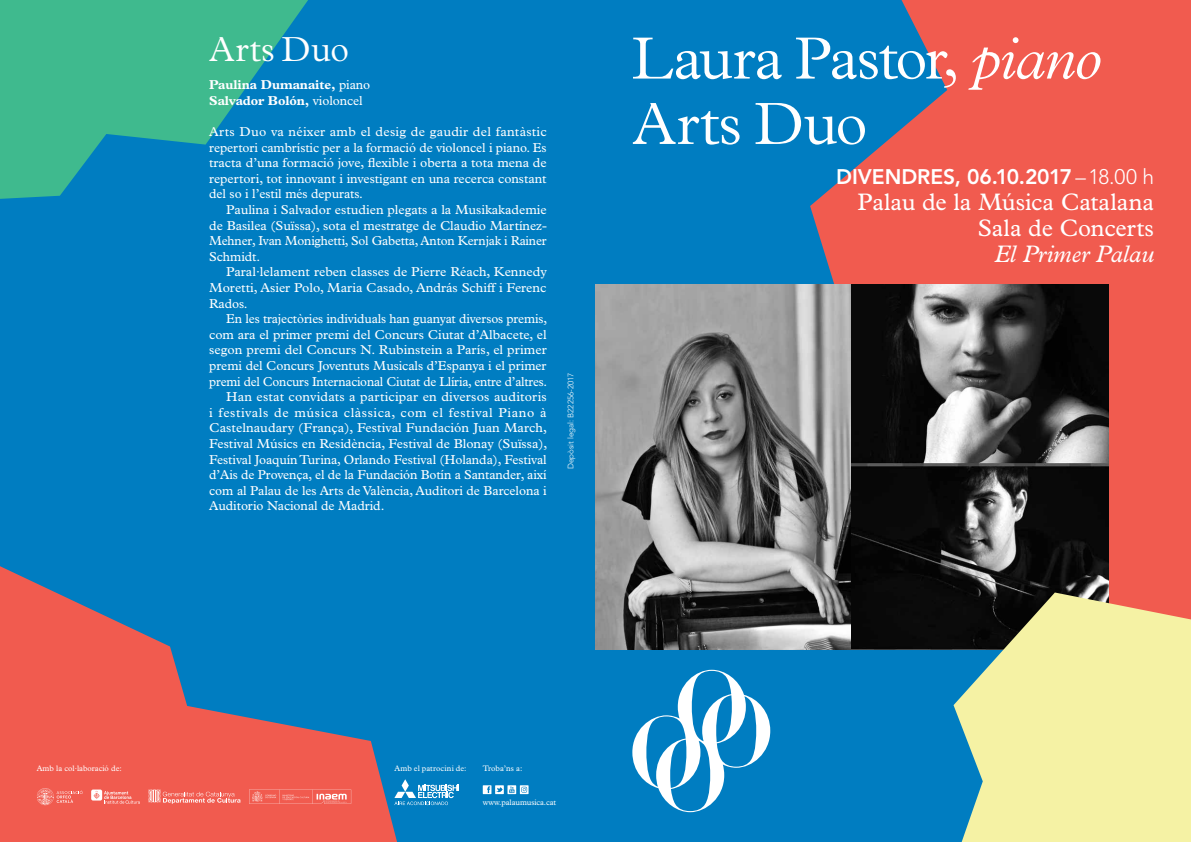
<style>
.page{position:relative;width:1191px;height:842px;background:#007dc1}
.page>*{position:absolute;margin:0;border:0;box-sizing:border-box;transform-origin:0 0}
.t1{font:300 60px/65.4px "Plantin Std";letter-spacing:-.02em;color:#fff}
.t2{font:300 35px "Plantin Std";letter-spacing:.01em;color:#fff}
.t3{font:24px/26px "Plantin Std";letter-spacing:-.005em;color:#fff;text-align:right}
.t4{font:italic 24px "Plantin Std";color:#fff}
.t5{font:800 21px "Avenir LT Std";letter-spacing:-.005em;color:#fff}
.t6{font:13px/15.6px "Plantin Std";letter-spacing:-.005em;color:#fff;text-align:justify}
.t7{font:13px "Plantin Std";letter-spacing:.015em;color:#fff}
.t8{font:13px "Plantin Std";letter-spacing:.04em;color:#fff}
.t9{font:700 13px/15.6px "Plantin Std";letter-spacing:-.005em;color:#fff}
.t10{font:8px "Plantin Std";color:#fff}
.t11{font:300 8px "Avenir LT Std";color:#fff}
.s1{font-weight:400}
.s2{font-style:italic;font-size:59.5px}
.s3{font-weight:300}
</style>
<div class="page">
<svg style="left:810px;top:0;width:381px;height:650px;fill:#f15b4f"></svg>
<svg style="left:0;top:566px;width:397px;height:276px;fill:#f15b4f"></svg>
<div style="left:91px;top:789px;width:11px;height:11px;background:#fff;border-radius:2px"></div>
<svg style="left:93px;top:791px;width:47px;height:13px"></svg>
<svg style="left:148px;top:789px;width:92px;height:15px"></svg>
<svg style="left:37px;top:788px;width:46px;height:17px"></svg>
<svg style="left:249px;top:789px;width:102px;height:15px"></svg>
<svg style="left:483px;top:785px;width:45px;height:9px"></svg>
<svg style="left:632px;top:670px;width:138px;height:142px"></svg>
<img style="left:595px;top:284px;width:513px;height:365px">
<svg style="left:953px;top:592px;width:238px;height:250px;fill:#f5f2a4"></svg>
<svg style="left:0;top:0;width:308px;height:199px;fill:#3fba8e"></svg>
<svg style="left:394px;top:779px;width:65px;height:26px"></svg>
<h2 class="t2" style="left:209px;top:29px;width:141px">Arts Duo</h2>
<p class="t9" style="left:209px;top:77px;width:163px">Paulina Dumanaite, <span class="s1">piano<br></span>Salvador Bolón, <span class="s1">violoncel</span></p>
<p class="t6" style="left:209px;top:124px;width:339px">Arts Duo va néixer amb el desig de gaudir del fantàstic repertori cambrístic per a la formació de violoncel i piano. Es tracta d’una formació jove, flexible i oberta a tota mena de repertori, tot innovant i investigant en una recerca constant del so i l’estil més depurats.</p>
<p class="t6" style="left:209px;top:202px;width:339px;text-indent:17px">Paulina i Salvador estudien plegats a la Musikakademie de Basilea (Suïssa), sota el mestratge de Claudio Martínez-Mehner, Ivan Monighetti, Sol Gabetta, Anton Kernjak i Rainer Schmidt.</p>
<p class="t6" style="left:209px;top:264px;width:339px;text-indent:17px">Paral·lelament reben classes de Pierre Réach, Kennedy Moretti, Asier Polo, Maria Casado, András Schiff i Ferenc Rados.</p>
<p class="t6" style="left:226px;top:311px;width:322px">En les trajectòries individuals han guanyat diversos premis,</p>
<p class="t6" style="left:209px;top:327px;width:339px">com ara el primer premi del Concurs Ciutat d’Albacete, el</p>
<p class="t6" style="left:209px;top:342px;width:339px">segon premi del Concurs N. Rubinstein a París, el primer</p>
<p class="t6" style="left:209px;top:358px;width:339px">premi del Concurs Joventuts Musicals d’Espanya i el primer</p>
<p class="t6" style="left:209px;top:373px;width:339px">premi del Concurs Internacional Ciutat de Llíria, entre d’altres.</p>
<p class="t7" style="left:226px;top:389px;width:322px">Han estat convidats a participar en diversos auditoris</p>
<p class="t8" style="left:209px;top:405px;width:339px">i festivals de música clàssica, com el festival Piano à</p>
<p class="t6" style="left:209px;top:420px;width:339px">Castelnaudary (França), Festival Fundación Juan March,</p>
<p class="t6" style="left:209px;top:436px;width:340px">Festival Músics en Residència, Festival de Blonay (Suïssa),</p>
<p class="t6" style="left:209px;top:451px;width:339px">Festival Joaquín Turina, Orlando Festival (Holanda), Festival</p>
<p class="t6" style="left:209px;top:467px;width:339px">d’Ais de Provença, el de la Fundación Botín a Santander, així</p>
<p class="t6" style="left:209px;top:483px;width:339px">com al Palau de les Arts de València, Auditori de Barcelona i</p>
<p class="t6" style="left:209px;top:498px;width:177px">Auditorio Nacional de Madrid.</p>
<p class="t11" style="left:566px;top:469px;width:98px;rotate:-90deg">Depòsit legal: B22256-2017</p>
<h1 class="t1" style="left:632px;top:26px;width:470px">Laura Pastor, <span class="s2">piano<br></span>Arts Duo</h1>
<h3 class="t5" style="left:836px;top:164px;width:319px">DIVENDRES, 06.10.2017 <span class="s3">–18.00 h</span></h3>
<h3 class="t3" style="left:857px;top:189px;width:298px">Palau de la Música Catalana<br>Sala de Concerts</h3>
<h3 class="t4" style="left:994px;top:240px;width:161px">El Primer Palau</h3>
<p class="t10" style="left:37px;top:764px;width:87px">Amb la col·laboració de:</p>
<p class="t10" style="left:483px;top:764px;width:41px">Troba’ns a:</p>
<p class="t10" style="left:483px;top:798px;width:75px">www.palaumusica.cat</p>
<p class="t10" style="left:394px;top:764px;width:74px">Amb el patrocini de:</p>
</div>
